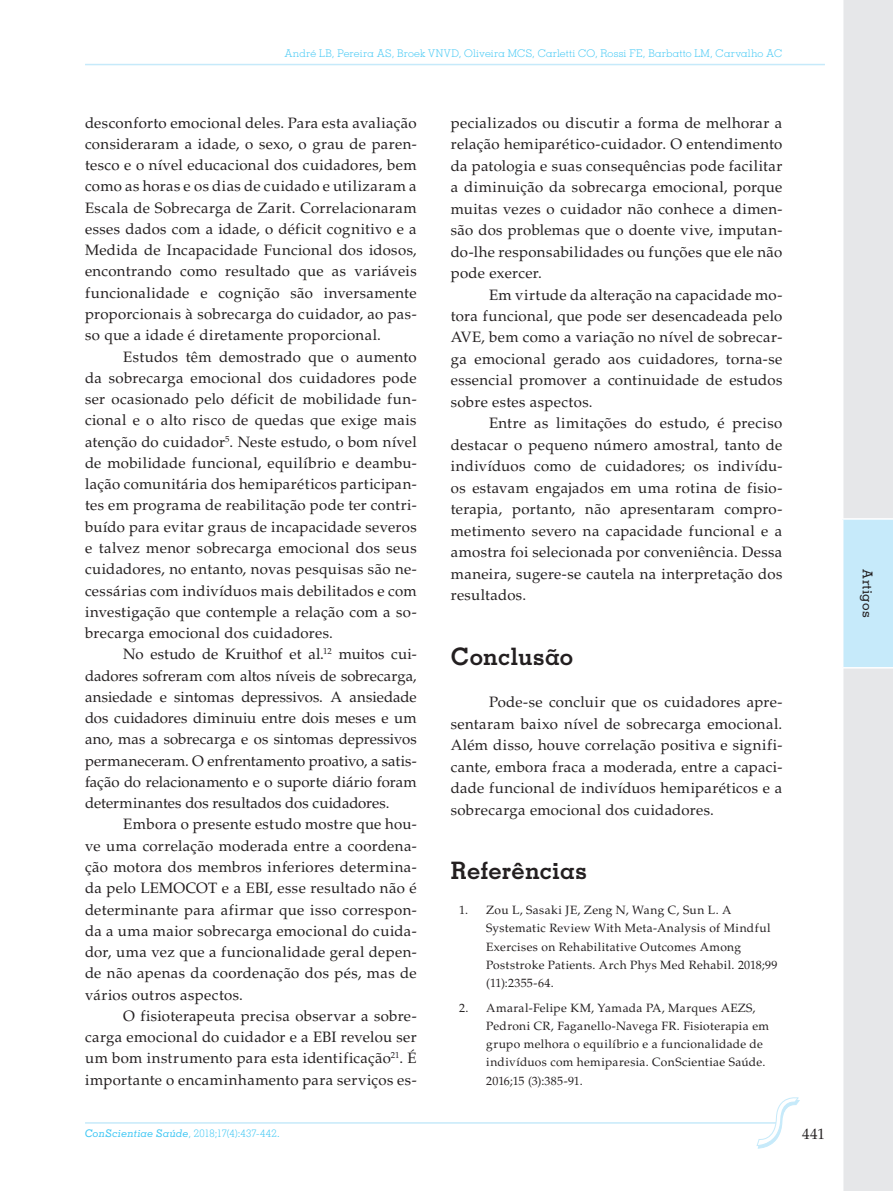
<style>
.page{position:relative;width:893px;height:1191px;background:#fff}
.page>*{position:absolute;margin:0;border:0;box-sizing:border-box;transform-origin:0 0}
.CS_Subtitulo{font:700 24px "Memphis LT Std";letter-spacing:.005em;color:#231f20}
.CS_Normal{font:15px/21.3px "Palatino LT Std";letter-spacing:.02em;color:#231f20;text-align:justify}
.t1{font:500 13.5px "Memphis LT Std";letter-spacing:.02em;color:#231f20}
.CS_Referencias{font:12px/18.1px "Palatino LT Std";letter-spacing:.025em;color:#231f20}
.t2{font:300 10.5px "Memphis LT Std";letter-spacing:.025em;color:#40c7f4}
.s1{font-weight:500;font-style:italic}
</style>
<div class="page">
<hr style="left:85px;top:64px;width:740px;height:1px;background:#c6eafa">
<hr style="left:85px;top:1122px;width:693px;height:1px;background:#c6eafa">
<svg style="left:757px;top:1097px;width:42px;height:51px"></svg>
<div style="left:843px;top:0;width:50px;height:1191px;background:#e6e7e9"></div>
<div style="left:843px;top:519px;width:50px;height:149px;background:#c6eafa"></div>
<hr style="left:842px;top:518px;width:51px;height:1px;background:#fff">
<hr style="left:842px;top:667px;width:51px;height:1px;background:#fff">
<p class="t2" style="left:284px;top:47px;width:499px">André LB, Pereira AS, Broek VNVD, Oliveira MCS, Carletti CO, Rossi FE, Barbatto LM, Carvalho AC</p>
<p class="CS_Normal" style="left:85px;top:112px;width:333px">desconforto emocional deles. Para esta avaliação consideraram a idade, o sexo, o grau de paren&shy;tesco e o nível educacional dos cuidadores, bem como as horas e os dias de cuidado e utilizaram a Escala de Sobrecarga de Zarit. Correlacionaram esses dados com a idade, o déficit cognitivo e a Medida de Incapacidade Funcional dos idosos, encontrando como resultado que as variáveis funcionalidade e cognição são inversamente proporcionais à sobrecarga do cuidador, ao pas&shy;so que a idade é diretamente proporcional.</p>
<p class="CS_Normal" style="left:85px;top:346px;width:333px;text-indent:38px">Estudos têm demostrado que o aumento da sobrecarga emocional dos cuidadores pode ser ocasionado pelo déficit de mobilidade fun&shy;cional e o alto risco de quedas que exige mais atenção do cuidador<sup>5</sup>. Neste estudo, o bom nível de mobilidade funcional, equilíbrio e deambu&shy;lação comunitária dos hemiparéticos participan&shy;tes em programa de reabilitação pode ter contri&shy;buído para evitar graus de incapacidade severos e talvez menor sobrecarga emocional dos seus cuidadores, no entanto, novas pesquisas são ne&shy;cessárias com indivíduos mais debilitados e com investigação que contemple a relação com a so&shy;brecarga emocional dos cuidadores.</p>
<p class="CS_Normal" style="left:85px;top:644px;width:333px;text-indent:38px">No estudo de Kruithof et al.<sup>12</sup> muitos cui&shy;dadores sofreram com altos níveis de sobrecarga, ansiedade e sintomas depressivos. A ansiedade dos cuidadores diminuiu entre dois meses e um ano, mas a sobrecarga e os sintomas depressivos permaneceram. O enfrentamento proativo, a satis&shy;fação do relacionamento e o suporte diário foram determinantes dos resultados dos cuidadores.</p>
<p class="CS_Normal" style="left:85px;top:814px;width:333px;text-indent:38px">Embora o presente estudo mostre que hou&shy;ve uma correlação moderada entre a coordena&shy;ção motora dos membros inferiores determina&shy;da pelo LEMOCOT e a EBI, esse resultado não é determinante para afirmar que isso correspon&shy;da a uma maior sobrecarga emocional do cuida&shy;dor, uma vez que a funcionalidade geral depen&shy;de não apenas da coordenação dos pés, mas de vários outros aspectos.</p>
<p class="CS_Normal" style="left:85px;top:1005px;width:333px;text-indent:38px">O fisioterapeuta precisa observar a sobre&shy;carga emocional do cuidador e a EBI revelou ser um bom instrumento para esta identificação<sup>21</sup>. É importante o encaminhamento para serviços es-</p>
<p class="CS_Normal" style="left:451px;top:112px;width:333px">pecializados ou discutir a forma de melhorar a relação hemiparético-cuidador. O entendimento da patologia e suas consequências pode facilitar a diminuição da sobrecarga emocional, porque muitas vezes o cuidador não conhece a dimen&shy;são dos problemas que o doente vive, imputan&shy;do-lhe responsabilidades ou funções que ele não pode exercer.</p>
<p class="CS_Normal" style="left:451px;top:284px;width:333px;text-indent:38px">Em virtude da alteração na capacidade mo&shy;tora funcional, que pode ser desencadeada pelo AVE, bem como a variação no nível de sobrecar&shy;ga emocional gerado aos cuidadores, torna-se essencial promover a continuidade de estudos sobre estes aspectos.</p>
<p class="CS_Normal" style="left:451px;top:413px;width:333px;text-indent:38px">Entre as limitações do estudo, é preciso destacar o pequeno número amostral, tanto de indivíduos como de cuidadores; os indivídu&shy;os estavam engajados em uma rotina de fisio&shy;terapia, portanto, não apresentaram compro&shy;metimento severo na capacidade funcional e a amostra foi selecionada por conveniência. Dessa maneira, sugere-se cautela na interpretação dos resultados.</p>
<p class="CS_Subtitulo" style="left:451px;top:641px;width:124px">Conclusão</p>
<p class="CS_Normal" style="left:451px;top:692px;width:333px;text-indent:38px">Pode-se concluir que os cuidadores apre&shy;sentaram baixo nível de sobrecarga emocional.<br>Além disso, houve correlação positiva e signifi&shy;cante, embora fraca a moderada, entre a capaci&shy;dade funcional de indivíduos hemiparéticos e a sobrecarga emocional dos cuidadores.</p>
<p class="CS_Subtitulo" style="left:451px;top:855px;width:138px">Referências</p>
<p class="CS_Referencias" style="left:486px;top:901px;width:293px;text-indent:-27px">1. Zou L, Sasaki JE, Zeng N, Wang C, Sun L. A Systematic Review With Meta-Analysis of Mindful Exercises on Rehabilitative Outcomes Among Poststroke Patients. Arch Phys Med Rehabil. 2018;99 (11):2355-64.</p>
<p class="CS_Referencias" style="left:486px;top:998px;width:284px;text-indent:-27px">2. Amaral-Felipe KM, Yamada PA, Marques AEZS, Pedroni CR, Faganello-Navega FR. Fisioterapia em grupo melhora o equilíbrio e a funcionalidade de indivíduos com hemiparesia. ConScientiae Saúde.<br>2016;15 (3):385-91.</p>
<p class="t2" style="left:85px;top:1127px;width:196px"><span class="s1">ConScientiae Saúde</span>, 2018;17(4):437-442.</p>
<p class="CS_Normal" style="left:802px;top:1123px;width:24px">441</p>
<p class="t1" style="left:876px;top:569px;width:50px;rotate:90deg">Artigos</p>
</div>
